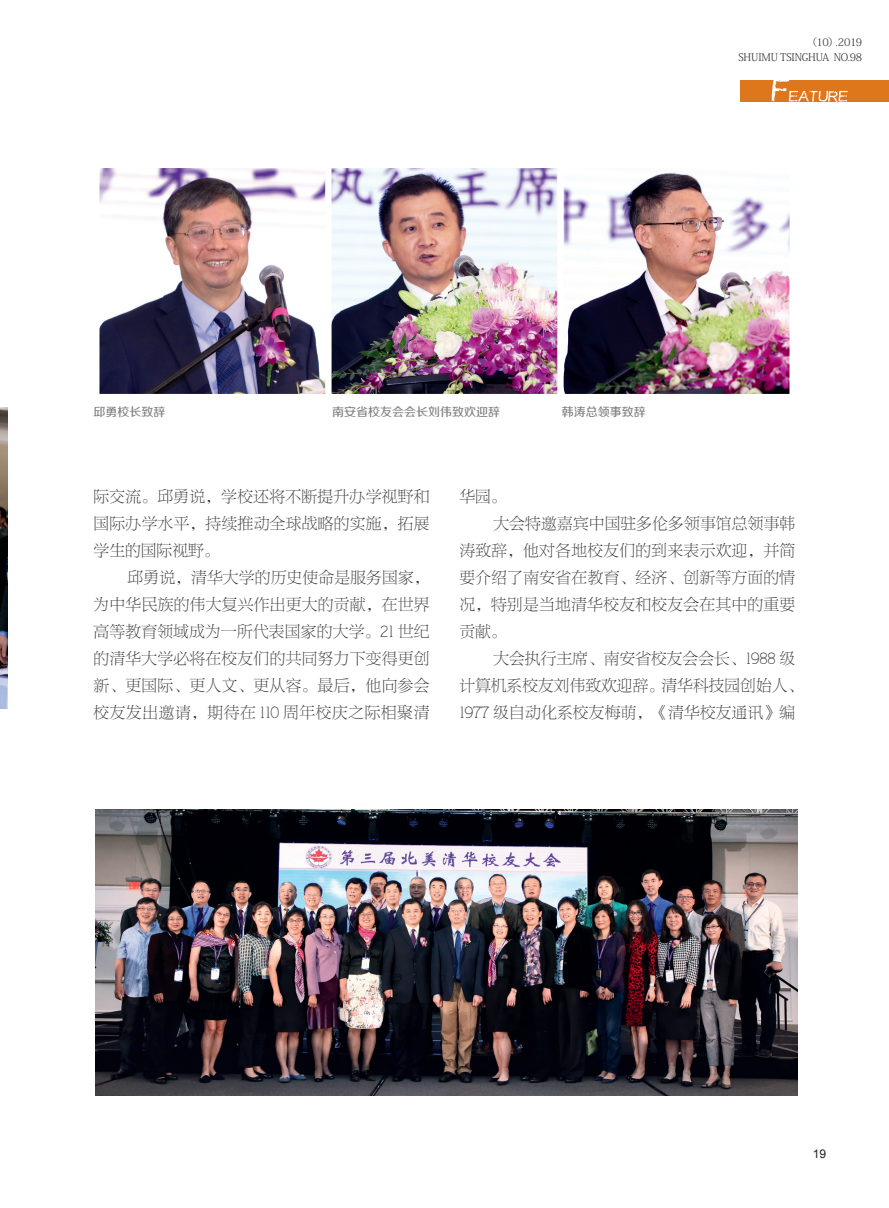
<style>
.page{position:relative;width:889px;height:1208px;background:#fff}
.page>*{position:absolute;margin:0;border:0;box-sizing:border-box;transform-origin:0 0}
.正文字体{font:15.75px/27px "FZNBSJW GB1 0";letter-spacing:.015em;color:#312f30;text-align:justify}
.图注{font:12px "FZZZHUNHJW GB1 0";color:#808285}
.t1{font:12px "Arial";color:#231f20}
.t2{font:10.5px/15px "Adobe Fangsong Std";letter-spacing:-.03em;color:#312f30;text-align:right}
</style>
<div class="page">
<svg style="left:740px;top:80px;width:149px;height:22px;background:#e18230"></svg>
<img style="left:0;top:408px;width:8px;height:300px">
<img style="left:101px;top:169px;width:687px;height:224px">
<div style="left:94px;top:162px;width:237px;height:238px;border:6px solid #fff"></div>
<div style="left:326px;top:162px;width:237px;height:238px;border:6px solid #fff"></div>
<div style="left:558px;top:162px;width:237px;height:238px;border:6px solid #fff"></div>
<img style="left:96px;top:809px;width:701px;height:286px">
<p class="t2" style="left:738px;top:35px;width:125px">（10）.2019<br>SHUIMU TSINGHUA NO.98</p>
<p class="图注" style="left:94px;top:405px;width:74px">邱勇校长致辞</p>
<p class="图注" style="left:332px;top:405px;width:169px">南安省校友会会长刘伟致欢迎辞</p>
<p class="图注" style="left:562px;top:405px;width:85px">韩涛总领事致辞</p>
<p class="正文字体" style="left:94px;top:483px;width:337px">际交流。邱勇说，学校还将不断提升办学视野和国际办学水平，持续推动全球战略的实施，拓展学生的国际视野。</p>
<p class="正文字体" style="left:94px;top:564px;width:337px;text-indent:34px">邱勇说，清华大学的历史使命是服务国家，为中华民族的伟大复兴作出更大的贡献，在世界高等教育领域成为一所代表国家的大学。21 世纪的清华大学必将在校友们的共同努力下变得更创新、更国际、更人文、更从容。最后，他向参会校友发出邀请，期待在 110 周年校庆之际相聚清</p>
<p class="正文字体" style="left:459px;top:483px;width:49px">华园。</p>
<p class="正文字体" style="left:459px;top:510px;width:337px;text-indent:34px">大会特邀嘉宾中国驻多伦多领事馆总领事韩涛致辞，他对各地校友们的到来表示欢迎，并简要介绍了南安省在教育、经济、创新等方面的情况，特别是当地清华校友和校友会在其中的重要贡献。</p>
<p class="正文字体" style="left:459px;top:645px;width:345px;text-align:left;text-indent:34px">大会执行主席、南安省校友会会长、1988 级计算机系校友刘伟致欢迎辞。清华科技园创始人、<br>1977 级自动化系校友梅萌，《清华校友通讯》编</p>
<p class="t1" style="left:813px;top:1145px;width:15px">19</p>
</div>
